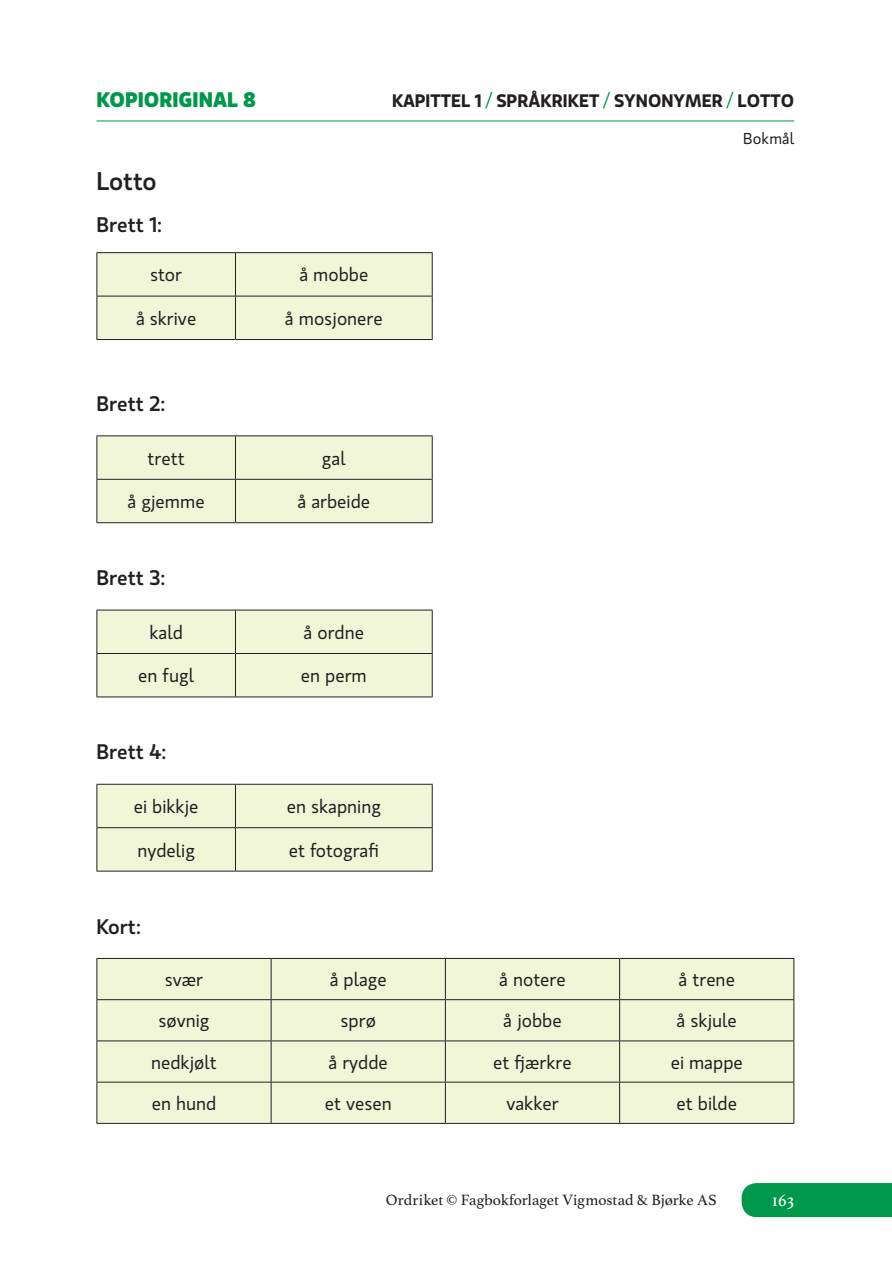
<style>
.page{position:relative;width:892px;height:1261px;background:#fff}
.page>*{position:absolute;margin:0;border:0;box-sizing:border-box;transform-origin:0 0}
.t1{font:500 25.5px "Gloriola Std";letter-spacing:-.01em;color:#231f20}
.t2{font:500 21px "Gloriola Std";color:#231f20}
.t3{font:700 21px "Gloriola Std";color:#00984a}
.t4{font:18.75px "Gloriola Std";color:#231f20}
.t5{font:600 18px "Gloriola Std";color:#231f20}
.t6{font:18px "Athelas";color:#fff}
.t7{font:15.75px "Athelas";letter-spacing:.005em;color:#231f20}
.t8{font:15.75px "Gloriola Std";letter-spacing:.005em;color:#231f20}
.s1{font-weight:400;color:#00984a}
</style>
<div class="page">
<div style="left:741px;top:1183px;width:150px;height:33px;background:#00984a"></div>
<hr style="left:96px;top:121px;width:698px;height:1px;background:#00984a">
<div style="left:97px;top:253px;width:335px;height:86px;background:#f1f6d8"></div>
<hr style="left:235px;top:253px;width:1px;height:43px;background:#231f20">
<hr style="left:96px;top:296px;width:139px;height:1px;background:#231f20">
<hr style="left:235px;top:296px;width:197px;height:1px;background:#231f20">
<hr style="left:235px;top:296px;width:1px;height:43px;background:#231f20">
<hr style="left:96px;top:252px;width:139px;height:1px;background:#231f20">
<hr style="left:96px;top:253px;width:1px;height:43px;background:#231f20">
<hr style="left:235px;top:252px;width:197px;height:1px;background:#231f20">
<hr style="left:432px;top:253px;width:1px;height:43px;background:#231f20">
<hr style="left:96px;top:296px;width:1px;height:43px;background:#231f20">
<hr style="left:432px;top:296px;width:1px;height:43px;background:#231f20">
<hr style="left:96px;top:339px;width:139px;height:1px;background:#231f20">
<hr style="left:235px;top:339px;width:197px;height:1px;background:#231f20">
<div style="left:97px;top:436px;width:335px;height:86px;background:#f1f6d8"></div>
<hr style="left:235px;top:436px;width:1px;height:43px;background:#231f20">
<hr style="left:96px;top:479px;width:139px;height:1px;background:#231f20">
<hr style="left:235px;top:479px;width:197px;height:1px;background:#231f20">
<hr style="left:235px;top:479px;width:1px;height:43px;background:#231f20">
<hr style="left:96px;top:435px;width:139px;height:1px;background:#231f20">
<hr style="left:96px;top:436px;width:1px;height:43px;background:#231f20">
<hr style="left:235px;top:435px;width:197px;height:1px;background:#231f20">
<hr style="left:432px;top:436px;width:1px;height:43px;background:#231f20">
<hr style="left:96px;top:479px;width:1px;height:43px;background:#231f20">
<hr style="left:432px;top:479px;width:1px;height:43px;background:#231f20">
<hr style="left:96px;top:522px;width:139px;height:1px;background:#231f20">
<hr style="left:235px;top:522px;width:197px;height:1px;background:#231f20">
<div style="left:97px;top:610px;width:335px;height:86px;background:#f1f6d8"></div>
<hr style="left:235px;top:610px;width:1px;height:43px;background:#231f20">
<hr style="left:96px;top:653px;width:139px;height:1px;background:#231f20">
<hr style="left:235px;top:653px;width:197px;height:1px;background:#231f20">
<hr style="left:235px;top:653px;width:1px;height:43px;background:#231f20">
<hr style="left:96px;top:609px;width:139px;height:1px;background:#231f20">
<hr style="left:96px;top:610px;width:1px;height:43px;background:#231f20">
<hr style="left:235px;top:609px;width:197px;height:1px;background:#231f20">
<hr style="left:432px;top:610px;width:1px;height:43px;background:#231f20">
<hr style="left:96px;top:653px;width:1px;height:43px;background:#231f20">
<hr style="left:432px;top:653px;width:1px;height:43px;background:#231f20">
<hr style="left:96px;top:696px;width:139px;height:1px;background:#231f20">
<hr style="left:235px;top:696px;width:197px;height:1px;background:#231f20">
<div style="left:97px;top:784px;width:335px;height:86px;background:#f1f6d8"></div>
<hr style="left:235px;top:784px;width:1px;height:43px;background:#231f20">
<hr style="left:96px;top:827px;width:139px;height:1px;background:#231f20">
<hr style="left:235px;top:827px;width:197px;height:1px;background:#231f20">
<hr style="left:235px;top:828px;width:1px;height:42px;background:#231f20">
<hr style="left:96px;top:783px;width:139px;height:1px;background:#231f20">
<hr style="left:96px;top:784px;width:1px;height:43px;background:#231f20">
<hr style="left:235px;top:783px;width:197px;height:1px;background:#231f20">
<hr style="left:432px;top:784px;width:1px;height:43px;background:#231f20">
<hr style="left:96px;top:828px;width:1px;height:42px;background:#231f20">
<hr style="left:432px;top:828px;width:1px;height:42px;background:#231f20">
<hr style="left:96px;top:870px;width:139px;height:1px;background:#231f20">
<hr style="left:235px;top:870px;width:197px;height:1px;background:#231f20">
<div style="left:97px;top:958px;width:696px;height:164px;background:#f1f6d8"></div>
<hr style="left:271px;top:958px;width:1px;height:41px;background:#231f20">
<hr style="left:445px;top:958px;width:1px;height:41px;background:#231f20">
<hr style="left:619px;top:958px;width:1px;height:41px;background:#231f20">
<hr style="left:96px;top:999px;width:175px;height:1px;background:#231f20">
<hr style="left:271px;top:999px;width:174px;height:1px;background:#231f20">
<hr style="left:271px;top:999px;width:1px;height:41px;background:#231f20">
<hr style="left:445px;top:999px;width:174px;height:1px;background:#231f20">
<hr style="left:445px;top:999px;width:1px;height:41px;background:#231f20">
<hr style="left:619px;top:999px;width:175px;height:1px;background:#231f20">
<hr style="left:619px;top:999px;width:1px;height:41px;background:#231f20">
<hr style="left:96px;top:1040px;width:175px;height:1px;background:#231f20">
<hr style="left:271px;top:1040px;width:174px;height:1px;background:#231f20">
<hr style="left:271px;top:1041px;width:1px;height:40px;background:#231f20">
<hr style="left:445px;top:1040px;width:174px;height:1px;background:#231f20">
<hr style="left:445px;top:1041px;width:1px;height:40px;background:#231f20">
<hr style="left:619px;top:1040px;width:175px;height:1px;background:#231f20">
<hr style="left:619px;top:1041px;width:1px;height:40px;background:#231f20">
<hr style="left:96px;top:1081px;width:175px;height:1px;background:#231f20">
<hr style="left:271px;top:1081px;width:174px;height:1px;background:#231f20">
<hr style="left:271px;top:1082px;width:1px;height:40px;background:#231f20">
<hr style="left:445px;top:1081px;width:174px;height:1px;background:#231f20">
<hr style="left:445px;top:1082px;width:1px;height:40px;background:#231f20">
<hr style="left:619px;top:1081px;width:175px;height:1px;background:#231f20">
<hr style="left:619px;top:1082px;width:1px;height:40px;background:#231f20">
<hr style="left:96px;top:957px;width:175px;height:1px;background:#231f20">
<hr style="left:96px;top:958px;width:1px;height:41px;background:#231f20">
<hr style="left:271px;top:957px;width:174px;height:1px;background:#231f20">
<hr style="left:445px;top:957px;width:174px;height:1px;background:#231f20">
<hr style="left:619px;top:957px;width:175px;height:1px;background:#231f20">
<hr style="left:793px;top:958px;width:1px;height:41px;background:#231f20">
<hr style="left:96px;top:999px;width:1px;height:41px;background:#231f20">
<hr style="left:793px;top:999px;width:1px;height:41px;background:#231f20">
<hr style="left:96px;top:1041px;width:1px;height:40px;background:#231f20">
<hr style="left:793px;top:1041px;width:1px;height:40px;background:#231f20">
<hr style="left:96px;top:1082px;width:1px;height:40px;background:#231f20">
<hr style="left:793px;top:1082px;width:1px;height:40px;background:#231f20">
<hr style="left:96px;top:1122px;width:175px;height:1px;background:#231f20">
<hr style="left:271px;top:1122px;width:174px;height:1px;background:#231f20">
<hr style="left:445px;top:1122px;width:174px;height:1px;background:#231f20">
<hr style="left:619px;top:1122px;width:175px;height:1px;background:#231f20">
<p class="t3" style="left:96px;top:84px;width:161px">KOPIORIGINAL 8</p>
<p class="t5" style="left:392px;top:88px;width:403px">KAPITTEL 1 <span class="s1">/</span> SPRÅKRIKET <span class="s1">/</span> SYNONYMER <span class="s1">/</span> LOTTO</p>
<p class="t8" style="left:743px;top:128px;width:53px">Bokmål</p>
<h1 class="t1" style="left:96px;top:163px;width:62px">Lotto</h1>
<p class="t2" style="left:96px;top:209px;width:67px">Brett 1:</p>
<p class="t4" style="left:150px;top:262px;width:33px">stor</p>
<p class="t4" style="left:299px;top:262px;width:70px">å mobbe</p>
<p class="t4" style="left:136px;top:305px;width:62px">å skrive</p>
<p class="t4" style="left:285px;top:305px;width:99px">å mosjonere</p>
<p class="t2" style="left:96px;top:389px;width:70px">Brett 2:</p>
<p class="t4" style="left:147px;top:445px;width:39px">trett</p>
<p class="t4" style="left:322px;top:445px;width:25px">gal</p>
<p class="t4" style="left:127px;top:488px;width:79px">å gjemme</p>
<p class="t4" style="left:297px;top:488px;width:74px">å arbeide</p>
<p class="t2" style="left:96px;top:563px;width:70px">Brett 3:</p>
<p class="t4" style="left:149px;top:619px;width:35px">kald</p>
<p class="t4" style="left:303px;top:619px;width:62px">å ordne</p>
<p class="t4" style="left:138px;top:663px;width:57px">en fugl</p>
<p class="t4" style="left:301px;top:663px;width:67px">en perm</p>
<p class="t2" style="left:96px;top:737px;width:71px">Brett 4:</p>
<p class="t4" style="left:134px;top:793px;width:66px">ei bikkje</p>
<p class="t4" style="left:287px;top:793px;width:96px">en skapning</p>
<p class="t4" style="left:137px;top:837px;width:59px">nydelig</p>
<p class="t4" style="left:289px;top:837px;width:92px">et fotografi</p>
<p class="t2" style="left:96px;top:911px;width:46px">Kort:</p>
<p class="t4" style="left:165px;top:966px;width:40px">svær</p>
<p class="t4" style="left:330px;top:966px;width:59px">å plage</p>
<p class="t4" style="left:499px;top:966px;width:68px">å notere</p>
<p class="t4" style="left:678px;top:966px;width:58px">å trene</p>
<p class="t4" style="left:158px;top:1007px;width:52px">søvnig</p>
<p class="t4" style="left:340px;top:1007px;width:37px">sprø</p>
<p class="t4" style="left:503px;top:1007px;width:60px">å jobbe</p>
<p class="t4" style="left:676px;top:1007px;width:62px">å skjule</p>
<p class="t4" style="left:151px;top:1049px;width:67px">nedkjølt</p>
<p class="t4" style="left:328px;top:1049px;width:61px">å rydde</p>
<p class="t4" style="left:493px;top:1049px;width:80px">et fjærkre</p>
<p class="t4" style="left:670px;top:1049px;width:74px">ei mappe</p>
<p class="t4" style="left:152px;top:1090px;width:66px">en hund</p>
<p class="t4" style="left:325px;top:1090px;width:69px">et vesen</p>
<p class="t4" style="left:506px;top:1090px;width:54px">vakker</p>
<p class="t4" style="left:676px;top:1090px;width:62px">et bilde</p>
<p class="t7" style="left:386px;top:1191px;width:332px">Ordriket © Fagbokforlaget Vigmostad &amp; Bjørke AS</p>
<p class="t6" style="left:772px;top:1189px;width:23px">163</p>
</div>
